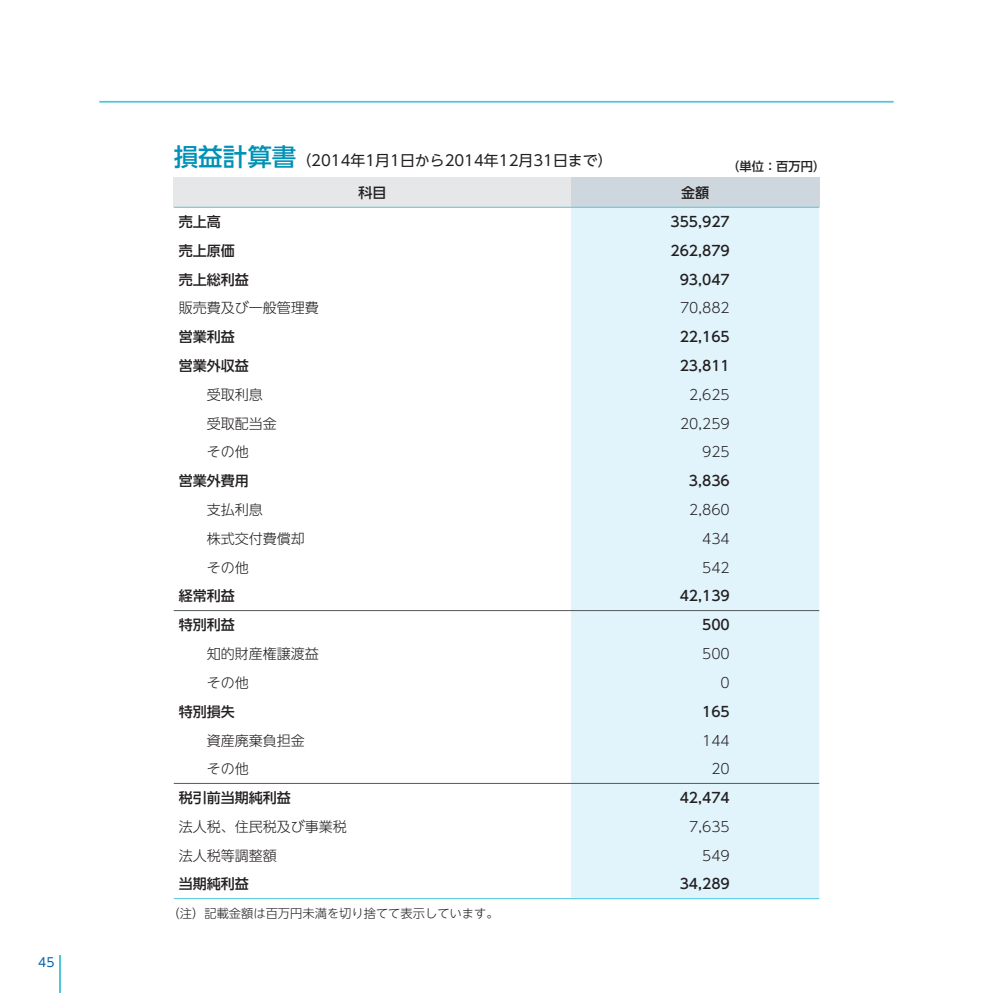
<style>
.page{position:relative;width:993px;height:993px;background:#fff}
.page>*{position:absolute;margin:0;border:0;box-sizing:border-box;transform-origin:0 0}
.t1{font:14.88px "UD Shin Go NT Pro Regular 90 msp RKSJ H";color:#231f20}
.t2{font:14px "UD Shin Go NT Pro Light 90 msp RKSJ H";color:#231f20}
.t3{font:14px "UD Shin Go NT Pro Medium 90 msp RKSJ H";color:#231f20}
.t4{font:12.42px "UD Shin Go NT Pro Regular 90 msp RKSJ H";color:#0160ae}
.t5{font:12.25px "UD Shin Go NT Pro Light 90 msp RKSJ H";color:#231f20}
.t6{font:12.25px "UD Shin Go NT Pro Medium 90 msp RKSJ H";color:#231f20}
.s1{font-family:"UD Shin Go NT Pro Medium 90 msp RKSJ H";font-size:24.5px;color:#0091b6}
</style>
<div class="page">
<hr style="left:99px;top:101px;width:794px;height:2px;background:#4fc6db">
<div style="left:174px;top:177px;width:396px;height:30px;background:#e6e7e9"></div>
<div style="left:570px;top:177px;width:249px;height:30px;background:#ced7dd"></div>
<div style="left:570px;top:208px;width:249px;height:689px;background:#e1f4fc"></div>
<hr style="left:174px;top:207px;width:645px;height:1px;background:#4fc6db">
<hr style="left:174px;top:897px;width:645px;height:1px;background:#4fc6db">
<hr style="left:174px;top:610px;width:645px;height:1px;background:#57585a">
<hr style="left:174px;top:782px;width:645px;height:1px;background:#57585a">
<hr style="left:60px;top:955px;width:1px;height:37px;background:#4fc6db">
<p class="t4" style="left:38px;top:956px;width:18px">45</p>
<p class="t1" style="left:174px;top:154px;width:440px"><span class="s1">損益計算書</span>（2014年1月1日から2014年12月31日まで）</p>
<p class="t3" style="left:358px;top:187px;width:29px">科目</p>
<p class="t3" style="left:680px;top:187px;width:29px">金額</p>
<p class="t6" style="left:727px;top:161px;width:99px">（単位：百万円）</p>
<p class="t3" style="left:179px;top:217px;width:43px">売上高</p>
<p class="t3" style="left:670px;top:217px;width:61px">355,927</p>
<p class="t3" style="left:179px;top:245px;width:57px">売上原価</p>
<p class="t3" style="left:670px;top:245px;width:61px">262,879</p>
<p class="t3" style="left:179px;top:274px;width:71px">売上総利益</p>
<p class="t3" style="left:679px;top:274px;width:52px">93,047</p>
<p class="t2" style="left:179px;top:303px;width:141px">販売費及び一般管理費</p>
<p class="t2" style="left:679px;top:303px;width:51px">70,882</p>
<p class="t3" style="left:179px;top:331px;width:57px">営業利益</p>
<p class="t3" style="left:679px;top:331px;width:52px">22,165</p>
<p class="t3" style="left:179px;top:360px;width:71px">営業外収益</p>
<p class="t3" style="left:679px;top:360px;width:52px">23,811</p>
<p class="t2" style="left:207px;top:389px;width:57px">受取利息</p>
<p class="t2" style="left:689px;top:389px;width:42px">2,625</p>
<p class="t2" style="left:207px;top:418px;width:71px">受取配当金</p>
<p class="t2" style="left:679px;top:418px;width:51px">20,259</p>
<p class="t2" style="left:207px;top:447px;width:43px">その他</p>
<p class="t2" style="left:702px;top:447px;width:29px">925</p>
<p class="t3" style="left:179px;top:475px;width:71px">営業外費用</p>
<p class="t3" style="left:688px;top:475px;width:42px">3,836</p>
<p class="t2" style="left:207px;top:504px;width:57px">支払利息</p>
<p class="t2" style="left:689px;top:504px;width:42px">2,860</p>
<p class="t2" style="left:207px;top:533px;width:99px">株式交付費償却</p>
<p class="t2" style="left:702px;top:533px;width:29px">434</p>
<p class="t2" style="left:207px;top:562px;width:43px">その他</p>
<p class="t2" style="left:702px;top:562px;width:29px">542</p>
<p class="t3" style="left:179px;top:590px;width:57px">経常利益</p>
<p class="t3" style="left:679px;top:590px;width:52px">42,139</p>
<p class="t3" style="left:179px;top:619px;width:57px">特別利益</p>
<p class="t3" style="left:702px;top:619px;width:29px">500</p>
<p class="t2" style="left:207px;top:648px;width:113px">知的財産権譲渡益</p>
<p class="t2" style="left:702px;top:648px;width:29px">500</p>
<p class="t2" style="left:207px;top:677px;width:43px">その他</p>
<p class="t2" style="left:720px;top:677px;width:11px">0</p>
<p class="t3" style="left:179px;top:706px;width:57px">特別損失</p>
<p class="t3" style="left:702px;top:706px;width:29px">165</p>
<p class="t2" style="left:207px;top:734px;width:99px">資産廃棄負担金</p>
<p class="t2" style="left:702px;top:734px;width:29px">144</p>
<p class="t2" style="left:207px;top:763px;width:43px">その他</p>
<p class="t2" style="left:711px;top:763px;width:20px">20</p>
<p class="t3" style="left:179px;top:792px;width:113px">税引前当期純利益</p>
<p class="t3" style="left:679px;top:792px;width:52px">42,474</p>
<p class="t2" style="left:179px;top:821px;width:169px">法人税、住民税及び事業税</p>
<p class="t2" style="left:689px;top:821px;width:42px">7,635</p>
<p class="t2" style="left:179px;top:850px;width:99px">法人税等調整額</p>
<p class="t2" style="left:702px;top:850px;width:29px">549</p>
<p class="t3" style="left:179px;top:878px;width:71px">当期純利益</p>
<p class="t3" style="left:679px;top:878px;width:52px">34,289</p>
<p class="t5" style="left:167px;top:908px;width:332px">（注）記載金額は百万円未満を切り捨てて表示しています。</p>
</div>
